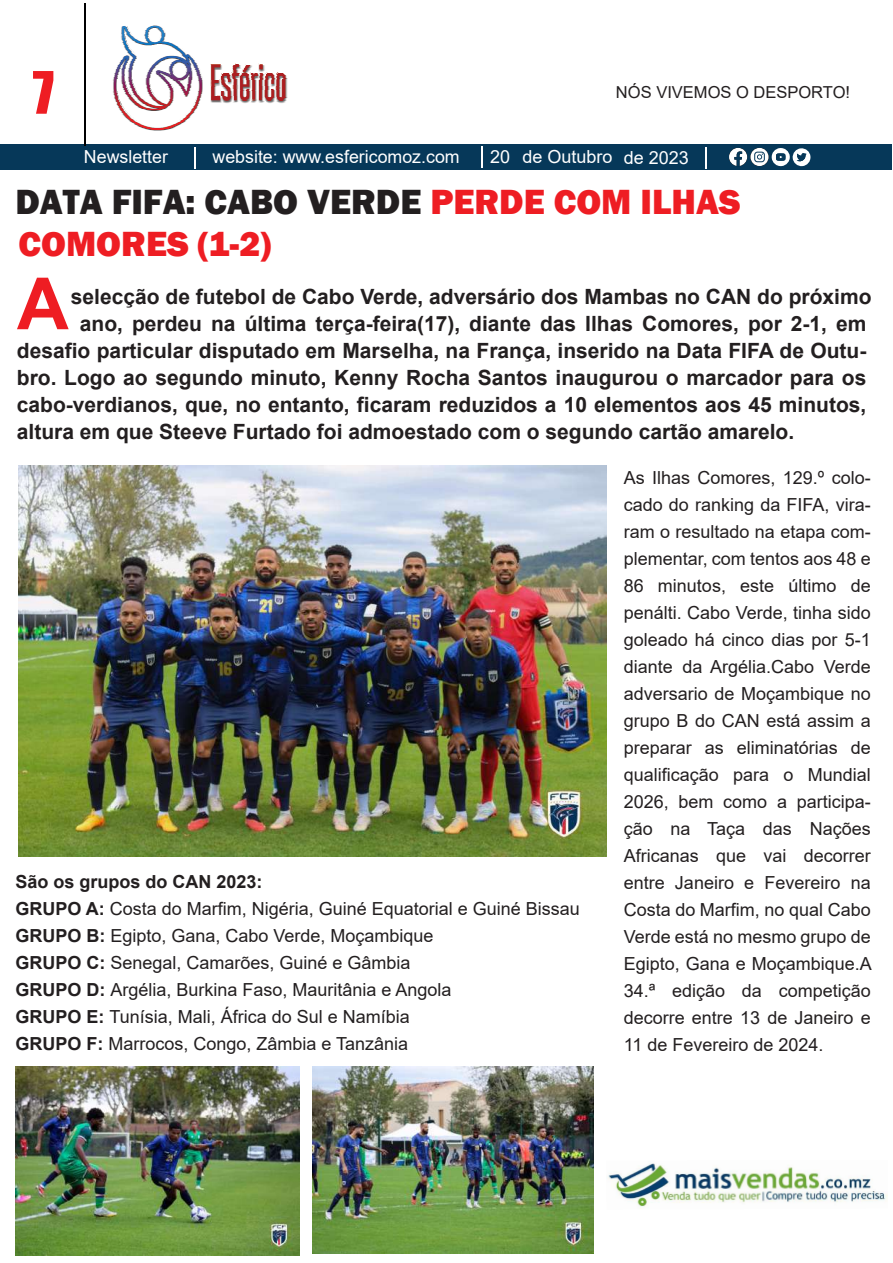
<style>
.page{position:relative;width:893px;height:1263px;background:#fff}
.page>*{position:absolute;margin:0;border:0;box-sizing:border-box;transform-origin:0 0}
.t1{font:700 72px "Arial";color:#ee1d23}
.t2{font:54px "Impact";color:#ee1d23}
.t3{font:800 36px "Franklin Gothic";color:#231f20}
.t4{font:800 36px "Franklin Gothic";color:#ee1d23}
.t5{font:700 21px "Arial";color:#231f20}
.t6{font:18px/27px "Arial";color:#231f20;text-align:justify}
.t7{font:18px "Arial";color:#fff}
.t8{font:16.5px "Arial";color:#231f20}
.s1{color:#ee1d23}
.s2{font-weight:700}
</style>
<div class="page">
<img style="left:608px;top:1163px;width:280px;height:46px">
<div style="left:0;top:145px;width:892px;height:25px;background:#063859"></div>
<svg style="left:705px;top:147px;width:1px;height:22px"></svg>
<svg style="left:195px;top:147px;width:1px;height:22px"></svg>
<svg style="left:729px;top:148px;width:18px;height:18px"></svg>
<svg style="left:750px;top:148px;width:19px;height:18px"></svg>
<svg style="left:754px;top:152px;width:11px;height:10px"></svg>
<svg style="left:482px;top:146px;width:1px;height:22px"></svg>
<svg style="left:771px;top:148px;width:40px;height:19px"></svg>
<hr style="left:85px;top:4px;width:1px;height:142px;background:#000001">
<svg style="left:113px;top:25px;width:175px;height:106px"></svg>
<img style="left:18px;top:465px;width:588px;height:392px">
<img style="left:15px;top:1066px;width:284px;height:189px">
<img style="left:312px;top:1066px;width:281px;height:187px">
<h2 class="t2" style="left:33px;top:51px;width:23px">7</h2>
<p class="t8" style="left:616px;top:81px;width:236px">NÓS VIVEMOS O DESPORTO!</p>
<p class="t7" style="left:84px;top:144px;width:86px">Newsletter</p>
<p class="t7" style="left:213px;top:144px;width:249px">website: www.esfericomoz.com</p>
<p class="t7" style="left:490px;top:145px;width:200px">20 de Outubro de 2023</p>
<h3 class="t3" style="left:15px;top:179px;width:727px">DATA FIFA: CABO VERDE <span class="s1">PERDE COM ILHAS</span></h3>
<h3 class="t4" style="left:19px;top:221px;width:254px">COMORES (1-2)</h3>
<p class="t5" style="left:71px;top:282px;width:802px">selecção de futebol de Cabo Verde, adversário dos Mambas no CAN do próximo</p>
<p class="t5" style="left:80px;top:309px;width:788px">ano, perdeu na última terça-feira(17), diante das Ilhas Comores, por 2-1, em</p>
<p class="t5" style="left:17px;top:336px;width:851px">desafio particular disputado em Marselha, na França, inserido na Data FIFA de Outu-</p>
<p class="t5" style="left:17px;top:363px;width:851px">bro. Logo ao segundo minuto, Kenny Rocha Santos inaugurou o marcador para os</p>
<p class="t5" style="left:17px;top:390px;width:851px">cabo-verdianos, que, no entanto, ficaram reduzidos a 10 elementos aos 45 minutos,</p>
<p class="t5" style="left:17px;top:417px;width:779px">altura em que Steeve Furtado foi admoestado com o segundo cartão amarelo.</p>
<h1 class="t1" style="left:17px;top:253px;width:53px">A</h1>
<p class="t6" style="left:15px;top:868px;width:566px;text-align:left"><span class="s2">São os grupos do CAN 2023:<br>GRUPO A:</span> Costa do Marfim, Nigéria, Guiné Equatorial e Guiné Bissau <span class="s2">GRUPO B:</span> Egipto, Gana, Cabo Verde, Moçambique<br><span class="s2">GRUPO C:</span> Senegal, Camarões, Guiné e Gâmbia<br><span class="s2">GRUPO D:</span> Argélia, Burkina Faso, Mauritânia e Angola<br><span class="s2">GRUPO E:</span> Tunísia, Mali, África do Sul e Namíbia<br><span class="s2">GRUPO F:</span> Marrocos, Congo, Zâmbia e Tanzânia</p>
<p class="t6" style="left:624px;top:464px;width:250px">As Ilhas Comores, 129.º colo&shy;cado do ranking da FIFA, vira&shy;ram o resultado na etapa com&shy;plementar, com tentos aos 48 e 86 minutos, este último de penálti. Cabo Verde, tinha sido goleado há cinco dias por 5-1 diante da Argélia.Cabo Verde adversario de Moçambique no grupo B do CAN está assim a preparar as eliminatórias de qualificação para o Mundial 2026, bem como a participa&shy;ção na Taça das Nações Africanas que vai decorrer entre Janeiro e Fevereiro na Costa do Marfim, no qual Cabo Verde está no mesmo grupo de Egipto, Gana e Moçambique.A 34.ª edição da competição decorre entre 13 de Janeiro e 11 de Fevereiro de 2024.</p>
</div>
